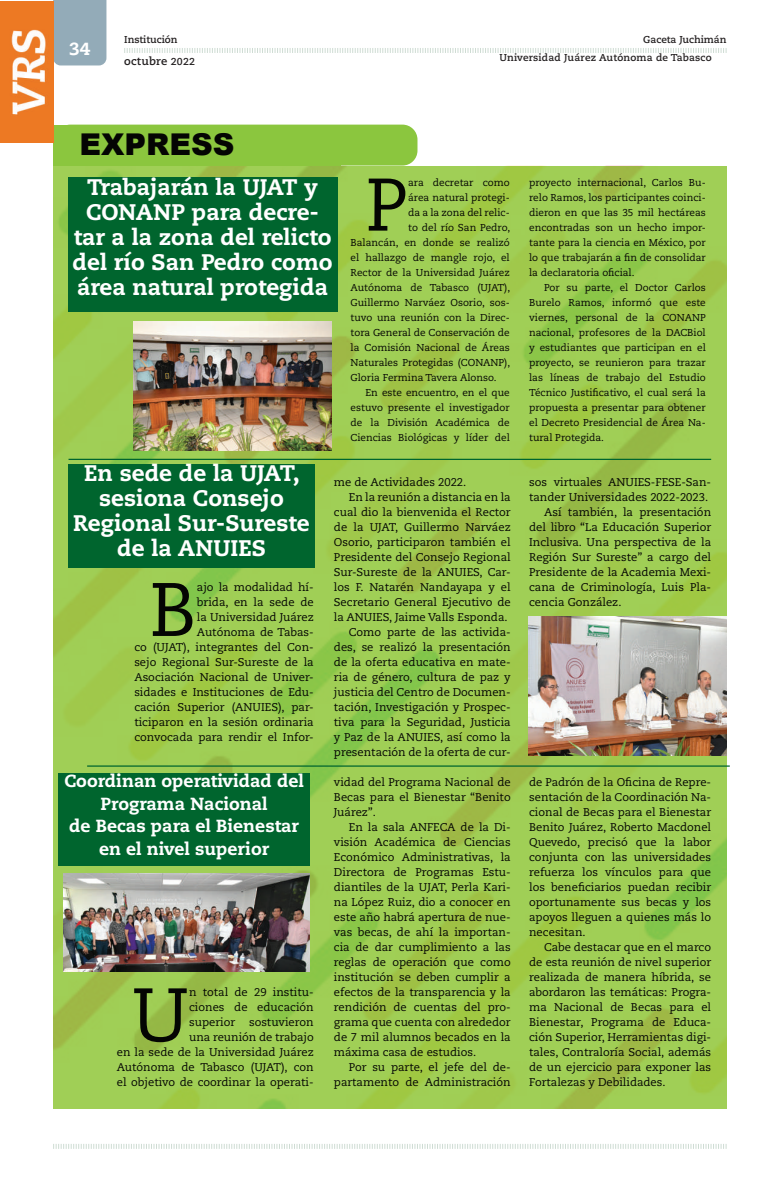
<style>
.page{position:relative;width:762px;height:1188px;background:#fff}
.page>*{position:absolute;margin:0;border:0;box-sizing:border-box;transform-origin:0 0}
.t1{font:75.5px "Caecilia LT Std";color:#040503}
.t2{font:74.25px "Caecilia LT Std";color:#040503}
.t3{font:900 30px "Arial";color:#040503}
.t4{font:800 22.5px/25px "Caecilia LT Std";color:#fff;text-align:center}
.t5{font:800 17.5px/22.5px "Caecilia LT Std";color:#fff;text-align:center}
.t6{font:11.25px/15px "Caecilia LT Std";color:#040503;text-align:justify}
.t7{font:700 11.25px "Caecilia LT Std";letter-spacing:.02em;color:#231f20}
.t8{font:10px/15px "Caecilia LT Std";color:#040503;text-align:justify}
.t9{font:700 10px "Caecilia LT Std";letter-spacing:.02em;color:#231f20}
.t10{font:700 10px "Caecilia LT Std";color:#231f20}
.s1{font-size:10px}
</style>
<div class="page">
<div style="left:53px;top:0;width:53px;height:65px;background:#93abb8"></div>
<svg style="left:53px;top:1144px;width:674px;height:5px"></svg>
<svg style="left:124px;top:48px;width:603px;height:5px"></svg>
<img style="left:53px;top:165px;width:673px;height:943px">
<div style="left:55px;top:125px;width:362px;height:40px;background:#8bc63e;border-radius:15px"></div>
<div style="left:54px;top:125px;width:287px;height:40px;background:#8bc63e"></div>
<img style="left:64px;top:872px;width:246px;height:98px">
<div style="left:68px;top:177px;width:269px;height:134px;background:#00652e"></div>
<div style="left:69px;top:463px;width:245px;height:104px;background:#00652e"></div>
<hr style="left:87px;top:765px;width:643px;height:1px;background:#00652e">
<div style="left:58px;top:773px;width:252px;height:93px;background:#00652e"></div>
<hr style="left:69px;top:458px;width:642px;height:2px;background:#00652e">
<img style="left:529px;top:616px;width:197px;height:139px">
<img style="left:134px;top:321px;width:197px;height:129px">
<img style="left:0;top:1px;width:53px;height:142px">
<h3 class="t5" style="left:69px;top:38px;width:22px">34</h3>
<p class="t10" style="left:124px;top:34px;width:55px">Institución</p>
<p class="t7" style="left:124px;top:55px;width:72px">octubre <span class="s1">2022</span></p>
<p class="t10" style="left:643px;top:34px;width:85px">Gaceta Juchimán</p>
<p class="t9" style="left:499px;top:51px;width:214px">Universidad Juárez Autónoma de Tabasco</p>
<h3 class="t3" style="left:79px;top:122px;width:156px">EXPRESS</h3>
<h3 class="t4" style="left:73px;top:174px;width:262px">Trabajarán la UJAT y<br>CONANP para decre&shy;tar a la zona del relicto del río San Pedro como área natural protegida</h3>
<h2 class="t2" style="left:365px;top:162px;width:44px">P</h2>
<p class="t8" style="left:408px;top:175px;width:103px">ara decretar como</p>
<p class="t8" style="left:408px;top:190px;width:103px">área natural protegi-</p>
<p class="t8" style="left:408px;top:205px;width:103px">da a la zona del relic-</p>
<p class="t8" style="left:408px;top:220px;width:103px">to del río San Pedro,</p>
<p class="t8" style="left:350px;top:235px;width:161px">Balancán, en donde se realizó</p>
<p class="t8" style="left:350px;top:250px;width:161px">el hallazgo de mangle rojo, el</p>
<p class="t8" style="left:350px;top:265px;width:161px">Rector de la Universidad Juárez</p>
<p class="t8" style="left:350px;top:280px;width:161px">Autónoma de Tabasco (UJAT),</p>
<p class="t8" style="left:350px;top:295px;width:161px">Guillermo Narváez Osorio, sos-</p>
<p class="t8" style="left:350px;top:310px;width:161px">tuvo una reunión con la Direc-</p>
<p class="t8" style="left:350px;top:325px;width:161px">tora General de Conservación de</p>
<p class="t8" style="left:350px;top:340px;width:161px">la Comisión Nacional de Áreas</p>
<p class="t8" style="left:350px;top:355px;width:161px">Naturales Protegidas (CONANP),</p>
<p class="t8" style="left:350px;top:370px;width:148px">Gloria Fermina Tavera Alonso.</p>
<p class="t8" style="left:365px;top:385px;width:146px">En este encuentro, en el que</p>
<p class="t8" style="left:350px;top:400px;width:161px">estuvo presente el investigador</p>
<p class="t8" style="left:350px;top:415px;width:161px">de la División Académica de</p>
<p class="t8" style="left:350px;top:430px;width:161px">Ciencias Biológicas y líder del</p>
<p class="t8" style="left:529px;top:175px;width:178px">proyecto internacional, Carlos Bu&shy;relo Ramos, los participantes coinci&shy;dieron en que las 35 mil hectáreas encontradas son un hecho impor&shy;tante para la ciencia en México, por lo que trabajarán a fin de consolidar la declaratoria oficial.</p>
<p class="t8" style="left:529px;top:280px;width:178px;text-indent:15px">Por su parte, el Doctor Carlos Burelo Ramos, informó que este viernes, personal de la CONANP nacional, profesores de la DACBiol y estudiantes que participan en el proyecto, se reunieron para trazar las líneas de trabajo del Estudio Técnico Justificativo, el cual será la propuesta a presentar para obtener el Decreto Presidencial de Área Na&shy;tural Protegida.</p>
<h3 class="t4" style="left:73px;top:460px;width:238px">En sede de la UJAT, sesiona Consejo<br>Regional Sur-Sureste de la ANUIES</h3>
<p class="t6" style="left:134px;top:579px;width:181px;text-align:right">ajo la modalidad hí-<br>brida, en la sede de<br>la Universidad Juárez<br>Autónoma de Tabas-<br>co (UJAT), integrantes del Con&shy;sejo Regional Sur-Sureste de la<br>Asociación Nacional de Univer&shy;sidades e Instituciones de Edu&shy;cación Superior (ANUIES), par&shy;ticiparon en la sesión ordinaria convocada para rendir el Infor-</p>
<h1 class="t1" style="left:149px;top:566px;width:49px">B</h1>
<h3 class="t5" style="left:64px;top:769px;width:241px">Coordinan operatividad del<br>Programa Nacional<br>de Becas para el Bienestar en el nivel superior</h3>
<p class="t6" style="left:117px;top:984px;width:198px;text-align:right">n total de 29 institu-<br>ciones de educación<br>superior sostuvieron<br>una reunión de trabajo<br>en la sede de la Universidad Juárez<br>Autónoma de Tabasco (UJAT), con el objetivo de coordinar la operati-</p>
<h1 class="t1" style="left:132px;top:971px;width:59px">U</h1>
<p class="t6" style="left:334px;top:474px;width:134px">me de Actividades 2022.</p>
<p class="t6" style="left:349px;top:489px;width:163px">En la reunión a distancia en la</p>
<p class="t6" style="left:334px;top:504px;width:178px">cual dio la bienvenida el Rector</p>
<p class="t6" style="left:334px;top:519px;width:178px">de la UJAT, Guillermo Narváez</p>
<p class="t6" style="left:334px;top:534px;width:178px">Osorio, participaron también el</p>
<p class="t6" style="left:334px;top:549px;width:178px">Presidente del Consejo Regional</p>
<p class="t6" style="left:334px;top:564px;width:178px">Sur-Sureste de la ANUIES, Car-</p>
<p class="t6" style="left:334px;top:579px;width:178px">los F. Natarén Nandayapa y el</p>
<p class="t6" style="left:334px;top:594px;width:178px">Secretario General Ejecutivo de</p>
<p class="t6" style="left:334px;top:609px;width:175px">la ANUIES, Jaime Valls Esponda.</p>
<p class="t6" style="left:349px;top:624px;width:163px">Como parte de las activida-</p>
<p class="t6" style="left:334px;top:639px;width:178px">des, se realizó la presentación</p>
<p class="t6" style="left:334px;top:654px;width:178px">de la oferta educativa en mate-</p>
<p class="t6" style="left:334px;top:669px;width:178px">ria de género, cultura de paz y</p>
<p class="t6" style="left:334px;top:684px;width:178px">justicia del Centro de Documen-</p>
<p class="t6" style="left:334px;top:699px;width:178px">tación, Investigación y Prospec-</p>
<p class="t6" style="left:334px;top:714px;width:178px">tiva para la Seguridad, Justicia</p>
<p class="t6" style="left:334px;top:729px;width:178px">y Paz de la ANUIES, así como la</p>
<p class="t6" style="left:334px;top:744px;width:178px">presentación de la oferta de cur-</p>
<p class="t6" style="left:334px;top:774px;width:178px">vidad del Programa Nacional de Becas para el Bienestar “Benito Juárez”.</p>
<p class="t6" style="left:334px;top:819px;width:178px;text-indent:15px">En la sala ANFECA de la Di&shy;visión Académica de Ciencias Económico Administrativas, la Directora de Programas Estu&shy;diantiles de la UJAT, Perla Kari&shy;na López Ruiz, dio a conocer en este año habrá apertura de nue&shy;vas becas, de ahí la importan&shy;cia de dar cumplimiento a las reglas de operación que como institución se deben cumplir a efectos de la transparencia y la rendición de cuentas del pro&shy;grama que cuenta con alrededor de 7 mil alumnos becados en la máxima casa de estudios.</p>
<p class="t6" style="left:334px;top:1059px;width:178px;text-align:right">Por su parte, el jefe del de&shy;partamento de Administración</p>
<p class="t6" style="left:529px;top:474px;width:183px">sos virtuales ANUIES-FESE-San-</p>
<p class="t6" style="left:529px;top:489px;width:180px">tander Universidades 2022-2023.</p>
<p class="t6" style="left:544px;top:504px;width:168px">Así también, la presentación</p>
<p class="t6" style="left:529px;top:519px;width:183px">del libro “La Educación Superior</p>
<p class="t6" style="left:529px;top:534px;width:183px">Inclusiva. Una perspectiva de la</p>
<p class="t6" style="left:529px;top:549px;width:183px">Región Sur Sureste” a cargo del</p>
<p class="t6" style="left:529px;top:564px;width:183px">Presidente de la Academia Mexi-</p>
<p class="t6" style="left:529px;top:579px;width:184px">cana de Criminología, Luis Pla-</p>
<p class="t6" style="left:529px;top:594px;width:94px">cencia González.</p>
<p class="t6" style="left:529px;top:774px;width:184px">de Padrón de la Oficina de Repre&shy;sentación de la Coordinación Na&shy;cional de Becas para el Bienestar Benito Juárez, Roberto Macdonel Quevedo, precisó que la labor conjunta con las universidades refuerza los vínculos para que los beneficiarios puedan recibir oportunamente sus becas y los apoyos lleguen a quienes más lo necesitan.</p>
<p class="t6" style="left:529px;top:939px;width:183px;text-indent:15px">Cabe destacar que en el marco de esta reunión de nivel superior realizada de manera híbrida, se abordaron las temáticas: Progra&shy;ma Nacional de Becas para el Bienestar, Programa de Educa&shy;ción Superior, Herramientas digi&shy;tales, Contraloría Social, además de un ejercicio para exponer las Fortalezas y Debilidades.</p>
</div>
